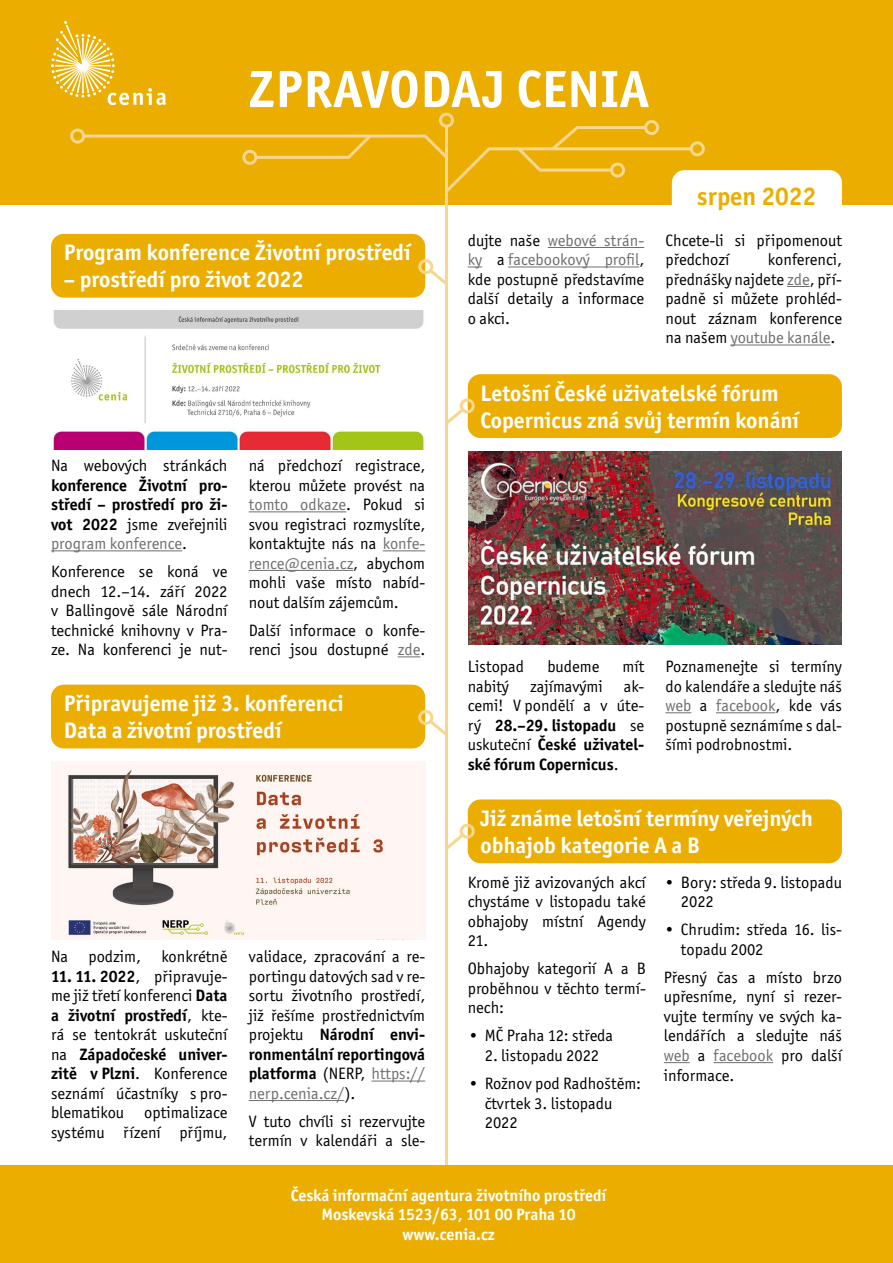
<style>
.page{position:relative;width:893px;height:1263px;background:#fff}
.page>*{position:absolute;margin:0;border:0;box-sizing:border-box;transform-origin:0 0}
.Text_10{font:700 52.5px "Officina Sans Itc TOT";letter-spacing:.015em;color:#fff}
.Text_10-2{font:700 25.5px "Officina Sans Itc TOT";color:#ebae00}
.Nadpis_1{font:700 22.5px/27px "Officina Sans Itc TOT";color:#fff}
.Text_10-3{font:16.5px/19.5px "Officina Sans Itc TOT";color:#000;text-align:justify}
.Text_10-4{font:700 16.5px/19.5px "Officina Sans Itc TOT";color:#000;text-align:justify}
.Text_10-5{font:700 16.5px "Officina Sans Itc TOT";color:#fff}
.s1{font-weight:400}
.s2{font-weight:400;color:#706f6f}
.s3{color:#706f6f}
.s4{font-weight:700}
</style>
<div class="page">
<div style="left:51px;top:234px;width:374px;height:64px;background:#ebae00;border-radius:13px"></div>
<div style="left:51px;top:685px;width:374px;height:63px;background:#ebae00;border-radius:13px"></div>
<div style="left:0;top:0;width:893px;height:204px;background:#ebae00"></div>
<svg style="left:51px;top:21px;width:115px;height:84px"></svg>
<svg style="left:426px;top:266px;width:19px;height:19px"></svg>
<div style="left:418px;top:259px;width:15px;height:15px;border:3px solid #f7d692;border-radius:50%"></div>
<svg style="left:428px;top:717px;width:17px;height:19px"></svg>
<div style="left:418px;top:710px;width:15px;height:15px;border:3px solid #f7d692;border-radius:50%"></div>
<div style="left:644px;top:120px;width:15px;height:15px;border:3px solid #f7d692;border-radius:50%"></div>
<hr style="left:445px;top:126px;width:3px;height:1137px;background:#f7d692">
<div style="left:439px;top:113px;width:15px;height:15px;border:3px solid #f7d692;border-radius:50%"></div>
<svg style="left:81px;top:125px;width:761px;height:80px"></svg>
<div style="left:70px;top:129px;width:15px;height:15px;border:3px solid #f7d692;border-radius:50%"></div>
<hr style="left:51px;top:550px;width:131px;height:1px;background:#706f6f">
<hr style="left:249px;top:511px;width:97px;height:1px;background:#706f6f">
<hr style="left:383px;top:550px;width:42px;height:1px;background:#706f6f">
<hr style="left:249px;top:570px;width:104px;height:1px;background:#706f6f">
<svg style="left:398px;top:656px;width:22px;height:1px"></svg>
<svg style="left:665px;top:712px;width:26px;height:1px"></svg>
<hr style="left:716px;top:712px;width:59px;height:1px;background:#706f6f">
<hr style="left:371px;top:1080px;width:54px;height:1px;background:#706f6f">
<hr style="left:249px;top:1100px;width:95px;height:1px;background:#706f6f">
<div style="left:468px;top:374px;width:374px;height:64px;background:#ebae00;border-radius:13px"></div>
<div style="left:468px;top:799px;width:374px;height:64px;background:#ebae00;border-radius:13px"></div>
<svg style="left:448px;top:405px;width:19px;height:19px"></svg>
<div style="left:460px;top:398px;width:15px;height:15px;border:3px solid #f7d692;border-radius:50%"></div>
<svg style="left:448px;top:831px;width:17px;height:18px"></svg>
<div style="left:460px;top:824px;width:15px;height:15px;border:3px solid #f7d692;border-radius:50%"></div>
<img style="left:51px;top:761px;width:374px;height:179px">
<hr style="left:548px;top:247px;width:96px;height:1px;background:#706f6f">
<svg style="left:468px;top:267px;width:14px;height:1px"></svg>
<hr style="left:508px;top:267px;width:131px;height:1px;background:#706f6f">
<svg style="left:787px;top:286px;width:23px;height:1px"></svg>
<hr style="left:731px;top:345px;width:99px;height:1px;background:#706f6f">
<img style="left:468px;top:451px;width:374px;height:194px">
<svg style="left:664px;top:1062px;width:26px;height:1px"></svg>
<hr style="left:714px;top:1062px;width:59px;height:1px;background:#706f6f">
<div style="left:0;top:1165px;width:893px;height:98px;background:#ebae00"></div>
<img style="left:53px;top:310px;width:371px;height:19px">
<img style="left:71px;top:336px;width:312px;height:87px">
<img style="left:53px;top:431px;width:371px;height:18px">
<p class="Text_10" style="left:248px;top:57px;width:402px">ZPRAVODAJ CENIA</p>
<p class="Text_10-2" style="left:697px;top:180px;width:121px">srpen 2022</p>
<p class="Nadpis_1" style="left:64px;top:239px;width:349px">Program konference Životní prostředí</p>
<p class="Nadpis_1" style="left:64px;top:266px;width:241px">– prostředí pro život 2022</p>
<p class="Text_10-4" style="left:51px;top:456px;width:178px"><span class="s1">Na webových stránkách </span>konference Životní pro&shy;středí – prostředí pro ži&shy;vot 2022 <span class="s1">jsme zveřejnili </span><span class="s2">program konference</span><span class="s1">.</span></p>
<p class="Text_10-3" style="left:51px;top:562px;width:178px">Konference se koná ve dnech 12.–14. září 2022 v Ballingově sále Národní technické knihovny v Pra&shy;ze. Na konferenci je nut-</p>
<p class="Text_10-3" style="left:249px;top:456px;width:178px">ná předchozí registrace, kterou můžete provést na <span class="s3">tomto odkaze</span>. Pokud si svou registraci rozmyslíte, kontaktujte nás na <span class="s3">konfe&shy;rence@cenia.cz</span>, abychom mohli vaše místo nabíd&shy;nout dalším zájemcům.</p>
<p class="Text_10-3" style="left:249px;top:620px;width:178px">Další informace o konfe&shy;renci jsou dostupné <span class="s3">zde</span>.</p>
<p class="Nadpis_1" style="left:64px;top:690px;width:282px">Připravujeme již 3. konferenci<br>Data a životní prostředí</p>
<p class="Text_10-3" style="left:51px;top:947px;width:178px">Na podzim, konkrétně</p>
<p class="Text_10-3" style="left:51px;top:967px;width:178px"><span class="s4">11. 11. 2022</span>, připravuje&shy;me již třetí konferenci <span class="s4">Data a životní prostředí</span>, kte&shy;rá se tentokrát uskuteční na <span class="s4">Západočeské univer&shy;zitě v Plzni</span>. Konference seznámí účastníky s pro&shy;blematikou optimalizace systému řízení příjmu,</p>
<p class="Text_10-3" style="left:249px;top:947px;width:178px">validace, zpracování a re&shy;portingu datových sad v re&shy;sortu životního prostředí, již řešíme prostřednictvím projektu <span class="s4">Národní envi&shy;ronmentální reportingová platforma</span> (NERP, <span class="s3">https:// nerp.cenia.cz/</span>).</p>
<p class="Text_10-3" style="left:249px;top:1112px;width:178px">V tuto chvíli si rezervujte termín v kalendáři a sle-</p>
<p class="Text_10-3" style="left:468px;top:231px;width:178px">dujte naše <span class="s3">webové strán&shy;ky</span> a <span class="s3">facebookový profil</span>, kde postupně představíme další detaily a informace o akci.</p>
<p class="Text_10-3" style="left:665px;top:231px;width:178px">Chcete-li si připomenout předchozí</p>
<p class="Text_10-3" style="left:665px;top:250px;width:178px;text-indent:102px">konferenci, přednášky najdete <span class="s3">zde</span>, pří&shy;padně si můžete prohléd&shy;nout záznam konference na našem <span class="s3">youtube kanále</span>.</p>
<p class="Nadpis_1" style="left:480px;top:379px;width:320px">Letošní České uživatelské fórum<br>Copernicus zná svůj termín konání</p>
<p class="Text_10-3" style="left:468px;top:657px;width:58px">Listopad</p>
<p class="Text_10-3" style="left:547px;top:657px;width:53px">budeme</p>
<p class="Text_10-3" style="left:623px;top:657px;width:23px">mít</p>
<p class="Text_10-3" style="left:468px;top:676px;width:43px">nabitý</p>
<p class="Text_10-3" style="left:530px;top:676px;width:74px">zajímavými</p>
<p class="Text_10-4" style="left:468px;top:676px;width:178px;text-indent:156px"><span class="s1">ak&shy;cemi! V pondělí a v úte&shy;rý</span> 28.–29. listopadu <span class="s1">se uskuteční</span> České uživatel&shy;ské fórum Copernicus<span class="s1">.</span></p>
<p class="Text_10-3" style="left:665px;top:657px;width:178px">Poznamenejte si termíny do kalendáře a sledujte náš <span class="s3">web</span> a <span class="s3">facebook</span>, kde vás postupně seznámíme s dal&shy;šími podrobnostmi.</p>
<p class="Nadpis_1" style="left:480px;top:805px;width:334px">Již známe letošní termíny veřejných obhajob kategorie A a B</p>
<p class="Text_10-3" style="left:468px;top:873px;width:180px">Kromě již avizovaných akcí chystáme v listopadu také obhajoby místní Agendy 21.</p>
<p class="Text_10-3" style="left:468px;top:959px;width:180px">Obhajoby kategorií A a B proběhnou v těchto termí&shy;nech:</p>
<p class="Text_10-3" style="left:468px;top:1026px;width:147px">• MČ Praha 12: středa</p>
<p class="Text_10-3" style="left:485px;top:1046px;width:116px">2. listopadu 2022</p>
<p class="Text_10-3" style="left:485px;top:1074px;width:158px;text-align:left;text-indent:-17px">• Rožnov pod Radhoštěm: čtvrtek 3. listopadu<br>2022</p>
<p class="Text_10-3" style="left:681px;top:873px;width:163px;text-indent:-17px">• Bory: středa 9. listopadu<br>2022</p>
<p class="Text_10-3" style="left:681px;top:920px;width:163px;text-indent:-17px">• Chrudim: středa 16. lis&shy;topadu 2002</p>
<p class="Text_10-3" style="left:664px;top:968px;width:180px">Přesný čas a místo brzo upřesníme, nyní si rezer&shy;vujte termíny ve svých ka&shy;lendářích a sledujte náš <span class="s3">web</span> a <span class="s3">facebook</span> pro další informace.</p>
<p class="Text_10-5" style="left:291px;top:1185px;width:317px">Česká informační agentura životního prostředí</p>
<p class="Text_10-5" style="left:322px;top:1204px;width:255px">Moskevská 1523/63, 101 00 Praha 10</p>
<p class="Text_10-5" style="left:402px;top:1224px;width:94px">www.cenia.cz</p>
</div>
